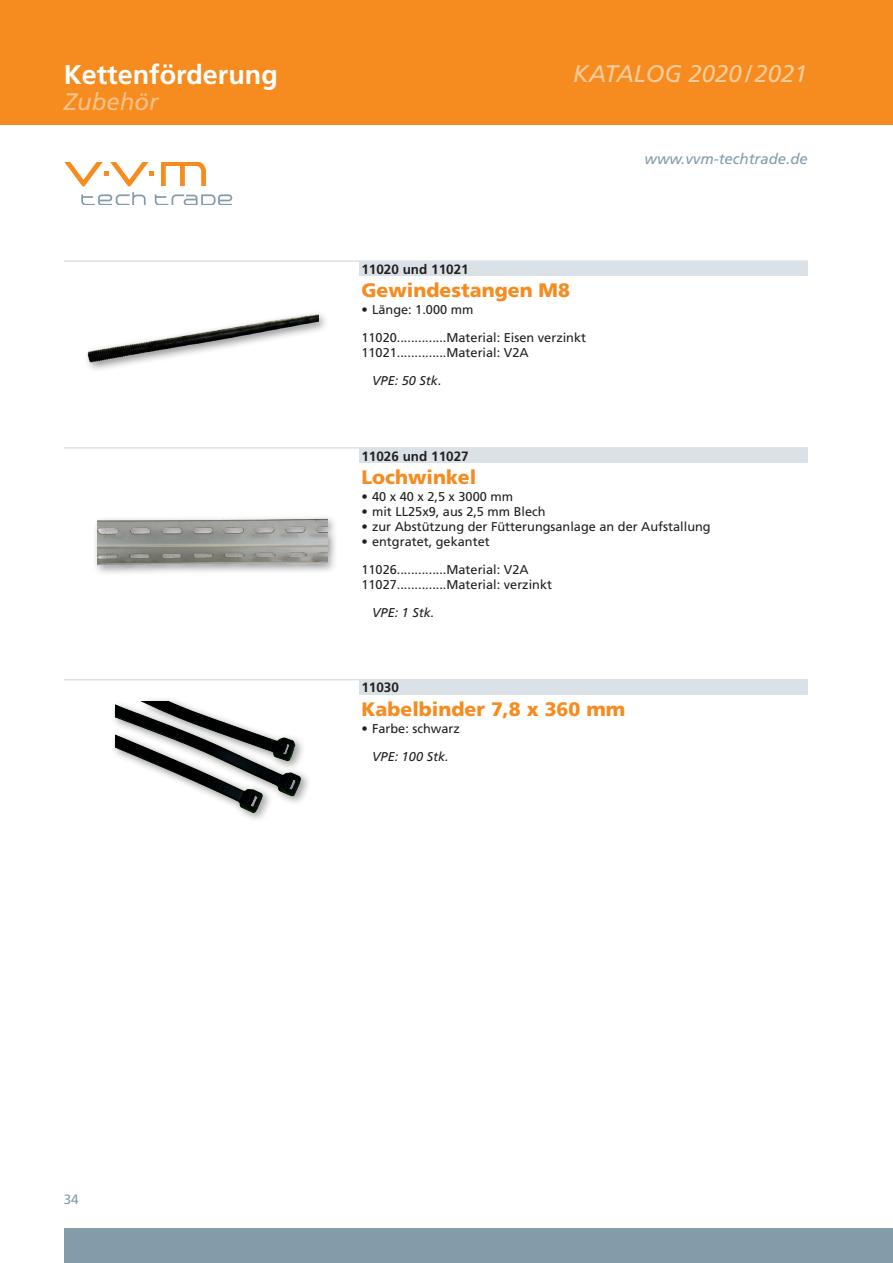
<style>
.page{position:relative;width:893px;height:1263px;background:#fff}
.page>*{position:absolute;margin:0;border:0;box-sizing:border-box;transform-origin:0 0}
.t1{font:700 27px "Frutiger LT Std";color:#fff}
.t2{font:italic 24px "Frutiger LT Std";color:#fccc9c}
.t3{font:italic 24px "Frutiger LT Std";color:#fcc187}
.Produktname{font:900 19.5px "Frutiger LT Std";color:#f68b1f}
.t4{font:italic 15px "Frutiger LT Std";color:#839ca9}
.Artikelnummer{font:700 13.5px "Frutiger LT Std";color:#231f20}
.t5{font:13.5px "Frutiger LT Std";color:#839ca9}
.Art_-Nr__als_einfach{font:12.75px/15px "Frutiger LT Std";color:#231f20}
.VPE{font:italic 12.75px "Frutiger LT Std";color:#231f20}
</style>
<div class="page">
<div style="left:0;top:0;width:893px;height:125px;background:#f68b1f"></div>
<svg style="left:81px;top:192px;width:151px;height:13px"></svg>
<svg style="left:161px;top:162px;width:45px;height:24px"></svg>
<svg style="left:64px;top:162px;width:90px;height:24px"></svg>
<div style="left:64px;top:1227px;width:829px;height:36px;background:#839ca9"></div>
<div style="left:359px;top:261px;width:449px;height:15px;background:#dae2e7"></div>
<hr style="left:64px;top:260px;width:744px;height:2px;background:#dae2e7">
<div style="left:359px;top:448px;width:449px;height:15px;background:#dae2e7"></div>
<hr style="left:64px;top:447px;width:744px;height:2px;background:#dae2e7">
<div style="left:359px;top:680px;width:449px;height:14px;background:#dae2e7"></div>
<hr style="left:64px;top:679px;width:744px;height:1px;background:#dae2e7">
<div style="left:84px;top:311px;width:245px;height:62px;background:#231f20;opacity:.5"></div>
<img style="left:88px;top:314px;width:231px;height:48px">
<div style="left:92px;top:514px;width:246px;height:62px;background:#231f20;opacity:.5"></div>
<img style="left:98px;top:514px;width:229px;height:62px">
<div style="left:110px;top:696px;width:201px;height:127px;background:#231f20;opacity:.5"></div>
<img style="left:116px;top:701px;width:185px;height:111px">
<h1 class="t1" style="left:64px;top:59px;width:216px">Kettenförderung</h1>
<h2 class="t3" style="left:64px;top:87px;width:96px">Zubehör</h2>
<h2 class="t2" style="left:573px;top:59px;width:237px">KATALOG 2020/2021</h2>
<p class="Artikelnummer" style="left:361px;top:261px;width:109px">11020 und 11021</p>
<p class="Produktname" style="left:361px;top:279px;width:210px">Gewindestangen M8</p>
<p class="Art_-Nr__als_einfach" style="left:361px;top:302px;width:113px">• Länge: 1.000 mm</p>
<p class="Art_-Nr__als_einfach" style="left:361px;top:330px;width:226px">11020..............Material: Eisen verzinkt<br>11021..............Material: V2A</p>
<p class="VPE" style="left:372px;top:373px;width:71px">VPE: 50 Stk.</p>
<p class="t4" style="left:645px;top:150px;width:165px">www.vvm-techtrade.de</p>
<p class="Artikelnummer" style="left:361px;top:448px;width:109px">11026 und 11027</p>
<p class="Produktname" style="left:361px;top:465px;width:116px">Lochwinkel</p>
<p class="Art_-Nr__als_einfach" style="left:361px;top:489px;width:153px">• 40 x 40 x 2,5 x 3000 mm</p>
<p class="Art_-Nr__als_einfach" style="left:361px;top:504px;width:186px">• mit LL25x9, aus 2,5 mm Blech</p>
<p class="Art_-Nr__als_einfach" style="left:361px;top:519px;width:351px">• zur Abstützung der Fütterungsanlage an der Aufstallung</p>
<p class="Art_-Nr__als_einfach" style="left:361px;top:534px;width:130px">• entgratet, gekantet</p>
<p class="Art_-Nr__als_einfach" style="left:361px;top:562px;width:192px">11026..............Material: V2A<br>11027..............Material: verzinkt</p>
<p class="VPE" style="left:372px;top:605px;width:64px">VPE: 1 Stk.</p>
<p class="Artikelnummer" style="left:361px;top:680px;width:39px">11030</p>
<p class="Produktname" style="left:361px;top:697px;width:266px">Kabelbinder 7,8 x 360 mm</p>
<p class="Art_-Nr__als_einfach" style="left:361px;top:721px;width:100px">• Farbe: schwarz</p>
<p class="VPE" style="left:372px;top:749px;width:78px">VPE: 100 Stk.</p>
<p class="t5" style="left:64px;top:1191px;width:17px">34</p>
</div>
